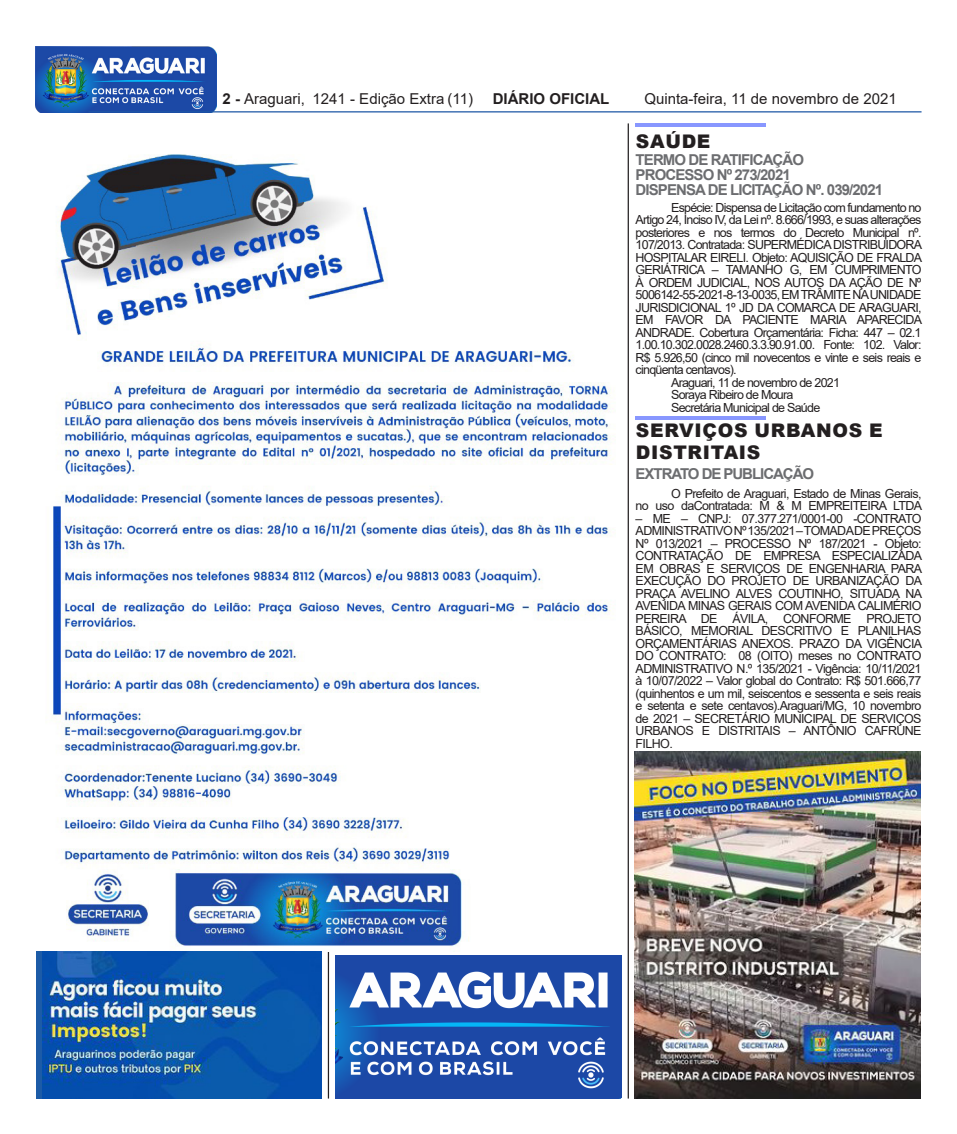
<style>
.page{position:relative;width:957px;height:1134px;background:#fff}
.page>*{position:absolute;margin:0;border:0;box-sizing:border-box;transform-origin:0 0}
.t1{font:900 18.75px/22.5px "Arial";letter-spacing:.035em;color:#231f20}
.t2{font:700 15px "Arial";letter-spacing:-.06em;color:#6c6d70}
.t3{font:15px "Arial";color:#231f20}
.t4{font:700 15px "Arial";color:#231f20}
.t5{font:12.5px/12.5px "Arial";letter-spacing:-.06em;color:#231f20;text-align:justify}
.s1{font-weight:700}
</style>
<div class="page">
<img style="left:35px;top:46px;width:181px;height:66px">
<hr style="left:89px;top:111px;width:832px;height:1px;background:#1c56a5">
<hr style="left:328px;top:123px;width:1px;height:975px;background:#231f20">
<hr style="left:627px;top:123px;width:2px;height:975px;background:#231f20">
<img style="left:335px;top:956px;width:286px;height:142px">
<img style="left:53px;top:123px;width:559px;height:828px">
<hr style="left:635px;top:123px;width:131px;height:4px;background:#8897ff">
<hr style="left:635px;top:416px;width:131px;height:4px;background:#8897ff">
<div style="left:37px;top:951px;width:284px;height:147px;background:linear-gradient(to bottom,#1c5ba7,#1c5ba7)"></div>
<img style="left:43px;top:951px;width:278px;height:147px">
<img style="left:634px;top:751px;width:286px;height:347px">
<p class="t3" style="left:223px;top:88px;width:252px"><span class="s1">2 -</span> Araguari, 1241 - Edição Extra (11)</p>
<p class="t4" style="left:493px;top:88px;width:118px">DIÁRIO OFICIAL</p>
<p class="t3" style="left:644px;top:88px;width:254px">Quinta-feira, 11 de novembro de 2021</p>
<p class="t1" style="left:636px;top:129px;width:76px">SAÚDE</p>
<p class="t2" style="left:635px;top:150px;width:170px">TERMO DE RATIFICAÇÃO</p>
<p class="t2" style="left:635px;top:165px;width:157px">PROCESSO Nº 273/2021</p>
<p class="t2" style="left:635px;top:180px;width:249px">DISPENSA DE LICITAÇÃO Nº. 039/2021</p>
<p class="t5" style="left:635px;top:201px;width:288px;text-indent:35px">Espécie: Dispensa de Licitação com fundamento no Artigo 24, Inciso IV, da Lei nº. 8.666/1993, e suas alterações posteriores e nos termos do Decreto Municipal nº.<br>107/2013. Contratada: SUPERMÉDICA DISTRIBUIDORA HOSPITALAR EIRELI. Objeto: AQUISIÇÃO DE FRALDA GERIÁTRICA – TAMANHO G, EM CUMPRIMENTO À ORDEM JUDICIAL, NOS AUTOS DA AÇÃO DE Nº 5006142-55-2021-8-13-0035, EM TRÂMITE NA UNIDADE JURISDICIONAL 1º JD DA COMARCA DE ARAGUARI, EM FAVOR DA PACIENTE MARIA APARECIDA ANDRADE. Cobertura Orçamentária: Ficha: 447 – 02.1<br>1.00.10.302.0028.2460.3.3.90.91.00. Fonte: 102. Valor:<br>R$ 5.926,50 (cinco mil novecentos e vinte e seis reais e cinqüenta centavos).</p>
<p class="t5" style="left:671px;top:376px;width:170px">Araguari, 11 de novembro de 2021</p>
<p class="t5" style="left:671px;top:389px;width:124px">Soraya Ribeiro de Moura</p>
<p class="t5" style="left:671px;top:401px;width:151px">Secretária Municipal de Saúde</p>
<p class="t1" style="left:636px;top:418px;width:248px">SERVIÇOS URBANOS E<br>DISTRITAIS</p>
<p class="t2" style="left:635px;top:463px;width:180px">EXTRATO DE PUBLICAÇÃO</p>
<p class="t5" style="left:635px;top:487px;width:288px;text-align:right">O Prefeito de Araguari, Estado de Minas Gerais,<br>no uso daContratada: M &amp; M EMPREITEIRA LTDA</p>
<p class="t5" style="left:635px;top:512px;width:288px">– ME – CNPJ: 07.377.271/0001-00 -CONTRATO ADMINISTRATIVO Nº 135/2021 – TOMADA DE PREÇOS Nº 013/2021 – PROCESSO Nº 187/2021 - Objeto:<br>CONTRATAÇÃO DE EMPRESA ESPECIALIZADA EM OBRAS E SERVIÇOS DE ENGENHARIA PARA EXECUÇÃO DO PROJETO DE URBANIZAÇÃO DA PRAÇA AVELINO ALVES COUTINHO, SITUADA NA AVENIDA MINAS GERAIS COM AVENIDA CALIMÉRIO PEREIRA DE ÁVILA, CONFORME PROJETO BÁSICO, MEMORIAL DESCRITIVO E PLANILHAS ORÇAMENTÁRIAS ANEXOS. PRAZO DA VIGÊNCIA DO CONTRATO: 08 (OITO) meses no CONTRATO ADMINISTRATIVO N.º 135/2021 - Vigência: 10/11/2021 à 10/07/2022 – Valor global do Contrato: R$ 501.666,77 (quinhentos e um mil, seiscentos e sessenta e seis reais e setenta e sete centavos).Araguari/MG, 10 novembro de 2021 – SECRETÁRIO MUNICIPAL DE SERVIÇOS URBANOS E DISTRITAIS – ANTÔNIO CAFRUNE FILHO.</p>
</div>
